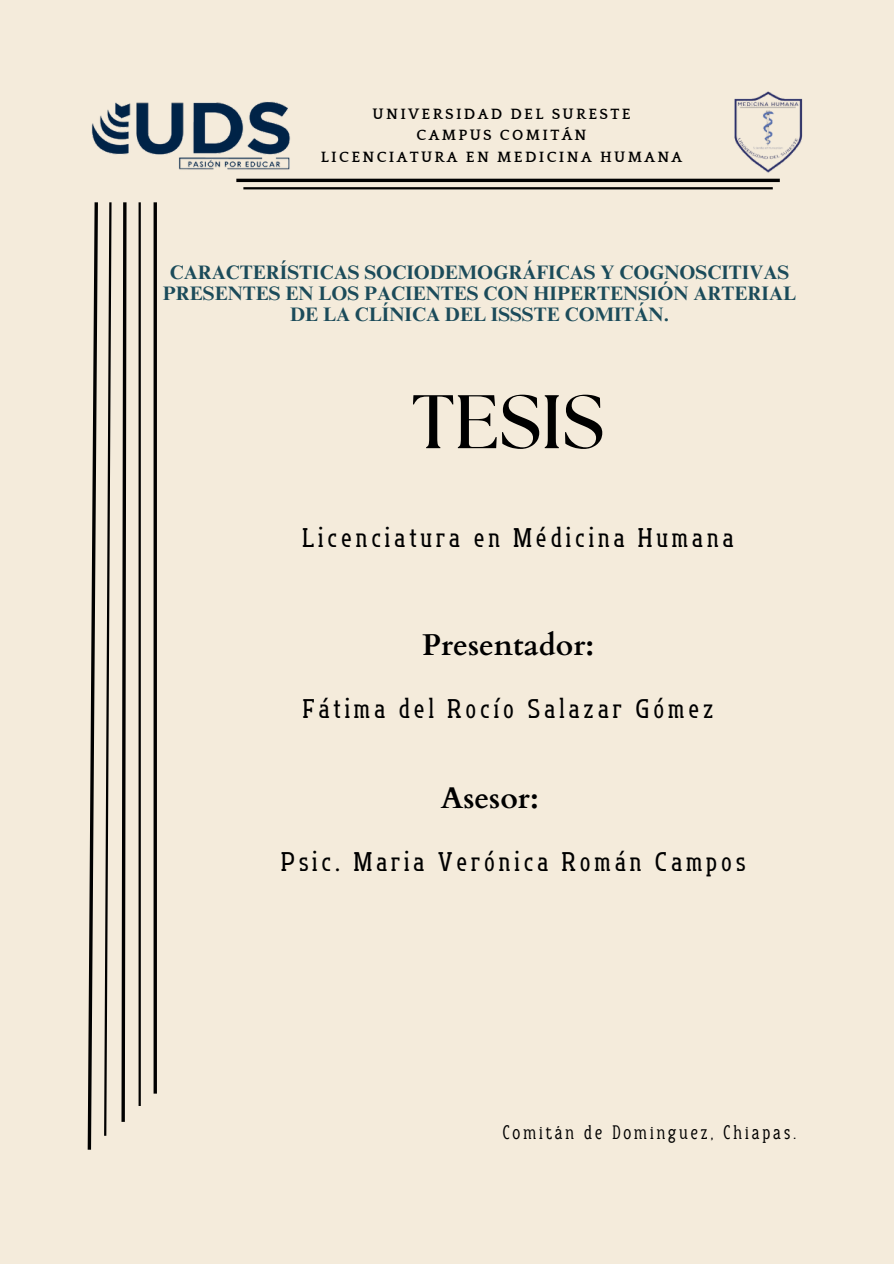
<style>
.page{position:relative;width:894px;height:1264px;background:#fff}
.page>*{position:absolute;margin:0;border:0;box-sizing:border-box;transform-origin:0 0}
.t1{font:700 75.6px "The Seasons";color:#000}
.t2{font:700 30px "Cardo";color:#000}
.t3{font:27px "Flatory Slab 400 Cond";letter-spacing:.15em;color:#000}
.t4{font:700 19.5px/21.3px "Times NRMT Pro";color:#1b4b5a;text-align:center}
.t5{font:19.5px "Anicon Slab";letter-spacing:.15em;color:#000}
.t6{font:700 15.3px "Quattrocento";letter-spacing:.15em;color:#000}
</style>
<div class="page">
<div style="left:0;top:0;width:893px;height:1263px;background:#f4ebdb"></div>
<hr style="left:236px;top:179px;width:543px;height:3px;background:#000">
<img style="left:91px;top:101px;width:200px;height:69px">
<img style="left:732px;top:91px;width:71px;height:91px">
<svg style="left:153px;top:202px;width:4px;height:891px;background:#252321"></svg>
<svg style="left:121px;top:202px;width:6px;height:920px"></svg>
<svg style="left:87px;top:202px;width:25px;height:948px"></svg>
<hr style="left:138px;top:202px;width:3px;height:903px;background:#000">
<hr style="left:243px;top:187px;width:529px;height:2px;background:#000">
<h4 class="t6" style="left:372px;top:106px;width:259px">UNIVERSIDAD DEL SURESTE</h4>
<h1 class="t6" style="left:416px;top:127px;width:171px">CAMPUS COMITÁN</h1>
<h3 class="t6" style="left:321px;top:148px;width:363px">LICENCIATURA EN MEDICINA HUMANA</h3>
<p class="t4" style="left:163px;top:264px;width:634px">CARACTERÍSTICAS SOCIODEMOGRÁFICAS Y COGNOSCITIVAS<br>PRESENTES EN LOS PACIENTES CON HIPERTENSIÓN ARTERIAL<br>DE LA CLÍNICA DEL ISSSTE COMITÁN.</p>
<p class="t1" style="left:412px;top:387px;width:194px">TESIS</p>
<p class="t3" style="left:302px;top:521px;width:432px">Licenciatura en Médicina Humana</p>
<h2 class="t2" style="left:422px;top:625px;width:173px">Presentador:</h2>
<h3 class="t3" style="left:302px;top:693px;width:412px">Fátima del Rocío Salazar Gómez</h3>
<h2 class="t2" style="left:440px;top:778px;width:99px">Asesor:</h2>
<h3 class="t3" style="left:281px;top:846px;width:465px">Psic. Maria Verónica Román Campos</h3>
<h5 class="t5" style="left:502px;top:1121px;width:295px">Comitán de Dominguez, Chiapas.</h5>
</div>
